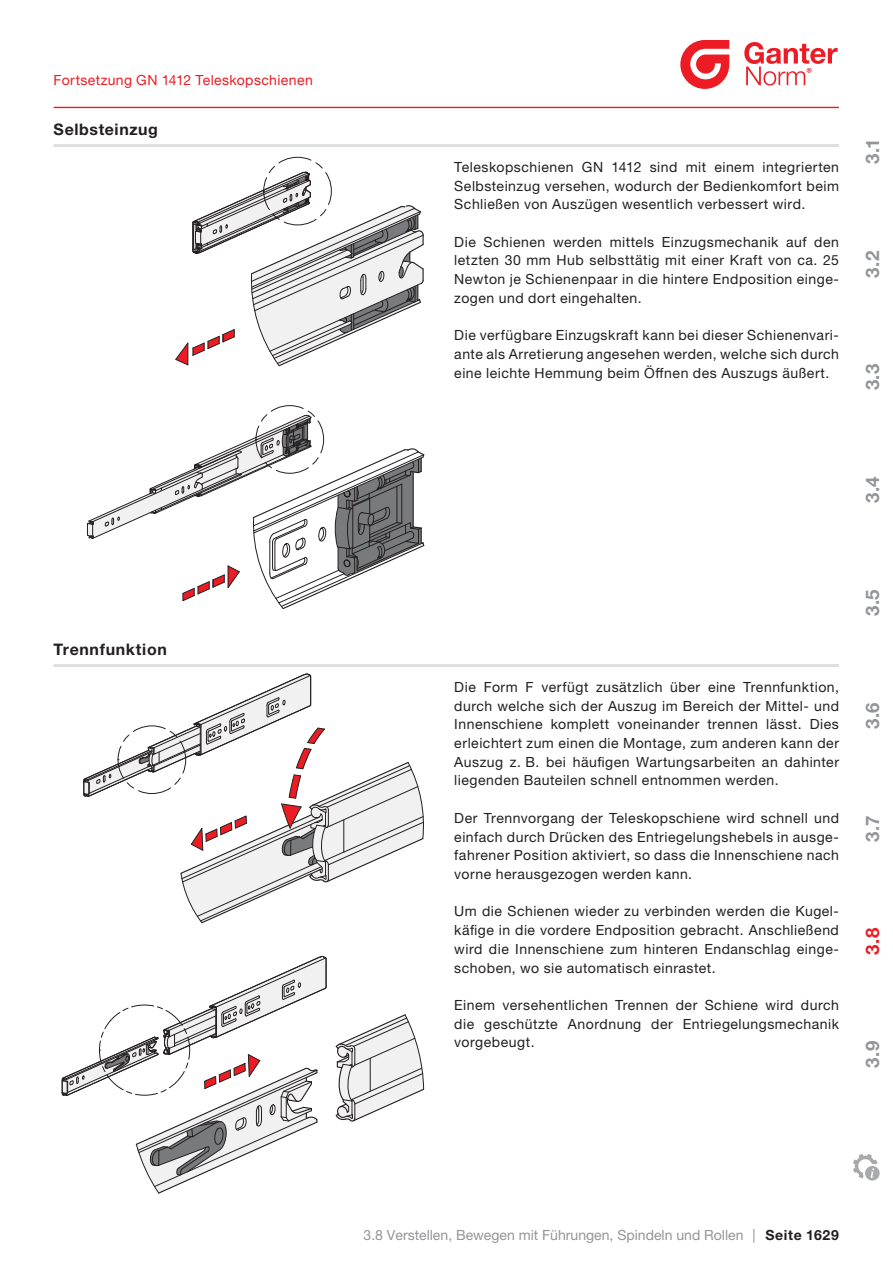
<style>
.page{position:relative;width:893px;height:1263px;background:#fff}
.page>*{position:absolute;margin:0;border:0;box-sizing:border-box;transform-origin:0 0}
.t1{font:700 18.75px "Helvetica Neue LT Pro";color:#939598}
.t2{font:700 18.75px "Helvetica Neue LT Pro";color:#ed1c24}
.t3{font:700 15.9px "Helvetica Neue LTW1 G";letter-spacing:.04em;color:#231f20}
.t4{font:14.1px/18.8px "Helvetica Neue LTW1 G";letter-spacing:.035em;color:#231f20;text-align:justify}
.t5{font:14.1px "Helvetica Neue LT Pro";color:#939598}
.t6{font:14.1px "Helvetica Neue LTW1 G";letter-spacing:.025em;color:#ed1c24}
.t7{font:700 14.1px "Helvetica Neue LTW1 G";letter-spacing:.045em;color:#231f20}
.s1{font-weight:400;color:#939598}
</style>
<div class="page">
<hr style="left:54px;top:107px;width:785px;height:1px;background:#ed1c24">
<svg style="left:853px;top:1154px;width:27px;height:27px"></svg>
<svg style="left:680px;top:40px;width:49px;height:49px"></svg>
<svg style="left:744px;top:42px;width:93px;height:44px"></svg>
<hr style="left:54px;top:144px;width:785px;height:3px;background:#dcddde">
<svg style="left:175px;top:172px;width:249px;height:195px"></svg>
<div style="left:263px;top:157px;width:69px;height:68px;border:1px dashed #231f20;border-radius:50%"></div>
<svg style="left:87px;top:415px;width:338px;height:194px"></svg>
<div style="left:256px;top:405px;width:68px;height:69px;border:1px dashed #231f20;border-radius:50%"></div>
<hr style="left:54px;top:664px;width:785px;height:3px;background:#dcddde">
<svg style="left:83px;top:673px;width:341px;height:251px"></svg>
<div style="left:118px;top:725px;width:68px;height:69px;border:1px dashed #231f20;border-radius:50%"></div>
<svg style="left:335px;top:1014px;width:90px;height:108px"></svg>
<svg style="left:61px;top:955px;width:266px;height:239px"></svg>
<p class="t6" style="left:54px;top:75px;width:261px">Fortsetzung GN 1412 Teleskopschienen</p>
<p class="t3" style="left:54px;top:120px;width:106px">Selbsteinzug</p>
<p class="t3" style="left:54px;top:640px;width:115px">Trennfunktion</p>
<p class="t4" style="left:454px;top:159px;width:386px">Teleskopschienen GN 1412 sind mit einem integrierten Selbsteinzug versehen, wodurch der Bedienkomfort beim Schließen von Auszügen wesentlich verbessert wird.</p>
<p class="t4" style="left:454px;top:234px;width:386px">Die Schienen werden mittels Einzugsmechanik auf den letzten 30 mm Hub selbsttätig mit einer Kraft von ca. 25<br>Newton je Schienenpaar in die hintere Endposition einge&shy;zogen und dort eingehalten.</p>
<p class="t4" style="left:454px;top:327px;width:386px">Die verfügbare Einzugskraft kann bei dieser Schienenvari&shy;ante als Arretierung angesehen werden, welche sich durch eine leichte Hemmung beim Öffnen des Auszugs äußert.</p>
<h1 class="t1" style="left:862px;top:164px;width:27px;rotate:-90deg">3.1</h1>
<h1 class="t1" style="left:862px;top:278px;width:29px;rotate:-90deg">3.2</h1>
<h1 class="t1" style="left:862px;top:390px;width:28px;rotate:-90deg">3.3</h1>
<h1 class="t1" style="left:862px;top:503px;width:28px;rotate:-90deg">3.4</h1>
<p class="t4" style="left:454px;top:679px;width:386px">Die Form F verfügt zusätzlich über eine Trennfunktion, durch welche sich der Auszug im Bereich der Mittel- und Innenschiene komplett voneinander trennen lässt. Dies erleichtert zum einen die Montage, zum anderen kann der Auszug z. B. bei häufigen Wartungsarbeiten an dahinter liegenden Bauteilen schnell entnommen werden.</p>
<p class="t4" style="left:454px;top:810px;width:386px">Der Trennvorgang der Teleskopschiene wird schnell und einfach durch Drücken des Entriegelungshebels in ausge&shy;fahrener Position aktiviert, so dass die Innenschiene nach vorne herausgezogen werden kann.</p>
<p class="t4" style="left:454px;top:903px;width:386px">Um die Schienen wieder zu verbinden werden die Kugel&shy;käfige in die vordere Endposition gebracht. Anschließend wird die Innenschiene zum hinteren Endanschlag einge&shy;schoben, wo sie automatisch einrastet.</p>
<p class="t4" style="left:454px;top:997px;width:386px">Einem versehentlichen Trennen der Schiene wird durch die geschützte Anordnung der Entriegelungsmechanik vorgebeugt.</p>
<h1 class="t1" style="left:862px;top:616px;width:28px;rotate:-90deg">3.5</h1>
<h1 class="t1" style="left:862px;top:729px;width:28px;rotate:-90deg">3.6</h1>
<h1 class="t1" style="left:862px;top:842px;width:28px;rotate:-90deg">3.7</h1>
<h1 class="t2" style="left:862px;top:955px;width:28px;rotate:-90deg">3.8</h1>
<h1 class="t1" style="left:862px;top:1068px;width:28px;rotate:-90deg">3.9</h1>
<p class="t5" style="left:363px;top:1230px;width:381px">3.8 Verstellen, Bewegen mit Führungen, Spindeln und Rollen</p>
<p class="t7" style="left:752px;top:1227px;width:88px"><span class="s1">|</span> Seite 1629</p>
</div>
